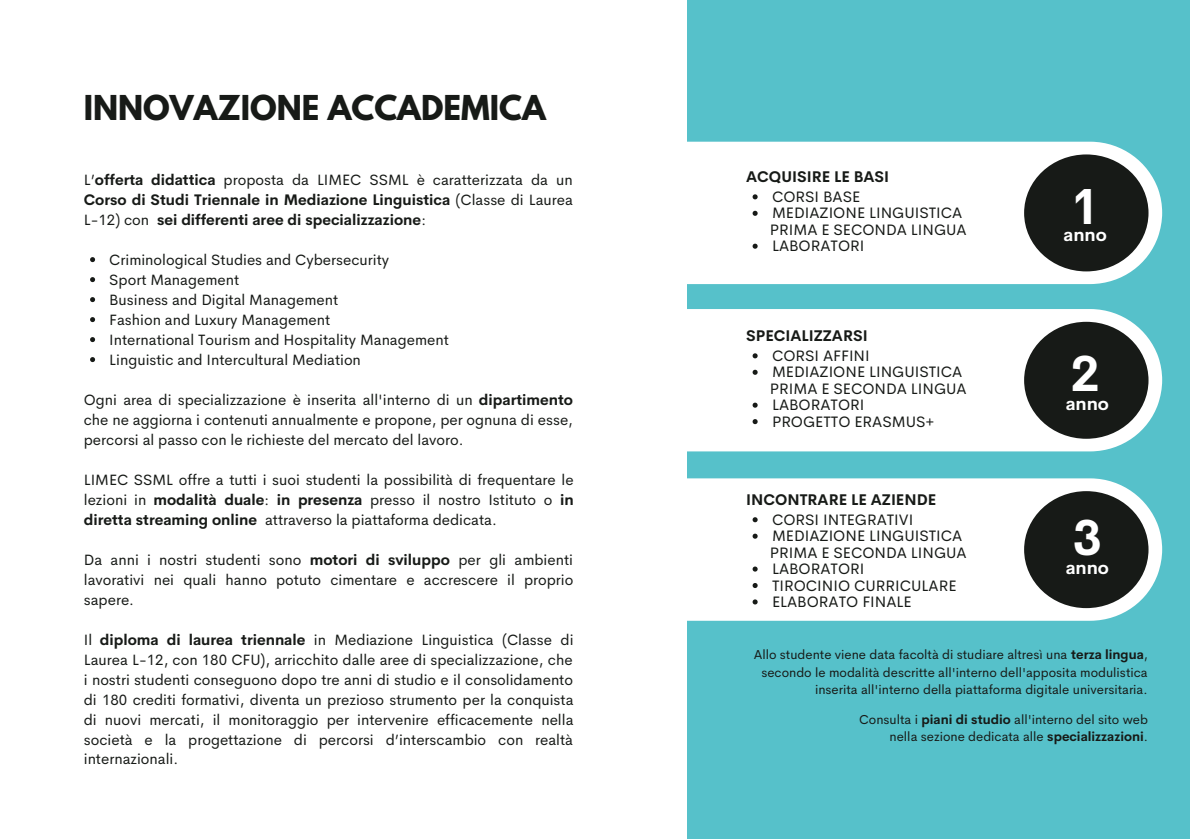
<style>
.page{position:relative;width:1190px;height:839px;background:#fff}
.page>*{position:absolute;margin:0;border:0;box-sizing:border-box;transform-origin:0 0}
.t1{font:700 49.6px "Cerebri Sans";color:#fff}
.t2{font:700 30.4px "League Spartan";color:#171a17}
.t3{font:700 18px "Cerebri Sans";color:#fff}
.t4{font:15.2px/16.4px "Cerebri Sans";color:#171a17}
.t5{font:700 15.2px "Cerebri Sans";color:#171a17}
.t6{font:15px/20px "Cerebri Sans";color:#171a17;text-align:justify}
.t7{font:700 15px/20px "Cerebri Sans";color:#171a17;text-align:justify}
.t8{font:13px/17.4px "Cerebri Sans";color:#171a17;text-align:right}
.s1{font-weight:400}
.s2{font-weight:700}
</style>
<div class="page">
<svg style="left:90px;top:257px;width:5px;height:5px"></svg>
<svg style="left:90px;top:277px;width:5px;height:5px"></svg>
<svg style="left:90px;top:297px;width:5px;height:5px"></svg>
<svg style="left:90px;top:317px;width:5px;height:5px"></svg>
<svg style="left:90px;top:337px;width:5px;height:5px"></svg>
<svg style="left:90px;top:357px;width:5px;height:5px"></svg>
<div style="left:688px;top:0;width:502px;height:838px;background:#56c1ca"></div>
<div style="left:688px;top:142px;width:474px;height:142px;background:#fff"></div>
<div style="left:1024px;top:154px;width:124px;height:117px;background:#171a17;border-radius:50%"></div>
<div style="left:687px;top:478px;width:475px;height:142px;background:#fff"></div>
<div style="left:688px;top:309px;width:474px;height:142px;background:#fff"></div>
<div style="left:1024px;top:322px;width:124px;height:117px;background:#171a17;border-radius:50%"></div>
<div style="left:1024px;top:491px;width:124px;height:117px;background:#171a17;border-radius:50%"></div>
<svg style="left:753px;top:194px;width:5px;height:5px"></svg>
<svg style="left:753px;top:211px;width:5px;height:5px"></svg>
<svg style="left:753px;top:244px;width:5px;height:5px"></svg>
<svg style="left:753px;top:353px;width:5px;height:5px"></svg>
<svg style="left:753px;top:370px;width:5px;height:5px"></svg>
<svg style="left:753px;top:402px;width:5px;height:5px"></svg>
<svg style="left:753px;top:419px;width:5px;height:5px"></svg>
<svg style="left:753px;top:517px;width:5px;height:5px"></svg>
<svg style="left:753px;top:533px;width:5px;height:5px"></svg>
<svg style="left:753px;top:566px;width:5px;height:5px"></svg>
<svg style="left:753px;top:583px;width:5px;height:5px"></svg>
<svg style="left:753px;top:599px;width:5px;height:5px"></svg>
<h2 class="t2" style="left:84px;top:93px;width:463px">INNOVAZIONE ACCADEMICA</h2>
<p class="t7" style="left:84px;top:169px;width:491px"><span class="s1">L’</span>offerta didattica <span class="s1">proposta da LIMEC SSML è caratterizzata da un </span>Corso di Studi Triennale in Mediazione Linguistica <span class="s1">(Classe di Laurea L-12) con</span> sei differenti aree di specializzazione<span class="s1">:</span></p>
<p class="t6" style="left:109px;top:249px;width:341px;text-align:left">Criminological Studies and Cybersecurity<br>Sport Management<br>Business and Digital Management<br>Fashion and Luxury Management<br>International Tourism and Hospitality Management Linguistic and Intercultural Mediation</p>
<p class="t6" style="left:84px;top:389px;width:491px">Ogni area di specializzazione è inserita all'interno di un <span class="s2">dipartimento </span>che ne aggiorna i contenuti annualmente e propone, per ognuna di esse, percorsi al passo con le richieste del mercato del lavoro.</p>
<p class="t6" style="left:84px;top:469px;width:491px">LIMEC SSML offre a tutti i suoi studenti la possibilità di frequentare le lezioni in <span class="s2">modalità duale</span>: <span class="s2">in presenza</span> presso il nostro Istituto o <span class="s2">in diretta streaming online</span> attraverso la piattaforma dedicata.</p>
<p class="t6" style="left:84px;top:549px;width:491px">Da anni i nostri studenti sono <span class="s2">motori di sviluppo</span> per gli ambienti lavorativi nei quali hanno potuto cimentare e accrescere il proprio sapere.</p>
<p class="t6" style="left:84px;top:629px;width:491px">Il <span class="s2">diploma di laurea triennale</span> in Mediazione Linguistica (Classe di Laurea L-12, con 180 CFU), arricchito dalle aree di specializzazione, che i nostri studenti conseguono dopo tre anni di studio e il consolidamento di 180 crediti formativi, diventa un prezioso strumento per la conquista di nuovi mercati, il monitoraggio per intervenire efficacemente nella società e la progettazione di percorsi d’interscambio con realtà internazionali.</p>
<p class="t5" style="left:746px;top:167px;width:144px">ACQUISIRE LE BASI</p>
<p class="t4" style="left:772px;top:188px;width:192px">CORSI BASE<br>MEDIAZIONE LINGUISTICA</p>
<p class="t4" style="left:772px;top:238px;width:94px">LABORATORI</p>
<p class="t4" style="left:770px;top:221px;width:198px">PRIMA E SECONDA LINGUA</p>
<p class="t5" style="left:746px;top:325px;width:123px">SPECIALIZZARSI</p>
<p class="t4" style="left:772px;top:347px;width:192px">CORSI AFFINI<br>MEDIAZIONE LINGUISTICA</p>
<p class="t4" style="left:772px;top:396px;width:164px">LABORATORI<br>PROGETTO ERASMUS+</p>
<p class="t4" style="left:770px;top:380px;width:198px">PRIMA E SECONDA LINGUA</p>
<p class="t5" style="left:746px;top:489px;width:192px">INCONTRARE LE AZIENDE</p>
<p class="t4" style="left:772px;top:511px;width:192px">CORSI INTEGRATIVI<br>MEDIAZIONE LINGUISTICA</p>
<p class="t4" style="left:772px;top:560px;width:186px">LABORATORI<br>TIROCINIO CURRICULARE<br>ELABORATO FINALE</p>
<p class="t4" style="left:770px;top:544px;width:198px">PRIMA E SECONDA LINGUA</p>
<h1 class="t1" style="left:1070px;top:174px;width:31px">1</h1>
<p class="t3" style="left:1063px;top:223px;width:45px">anno</p>
<h1 class="t1" style="left:1070px;top:341px;width:31px">2</h1>
<p class="t3" style="left:1066px;top:392px;width:45px">anno</p>
<h1 class="t1" style="left:1072px;top:505px;width:31px">3</h1>
<p class="t3" style="left:1066px;top:555px;width:45px">anno</p>
<p class="t8" style="left:754px;top:646px;width:396px">Allo studente viene data facoltà di studiare altresì una <span class="s2">terza lingua</span>, secondo le modalità descritte all'interno dell'apposita modulistica inserita all'interno della piattaforma digitale universitaria.</p>
<p class="t8" style="left:859px;top:710px;width:290px">Consulta i <span class="s2">piani di studio</span> all'interno del sito web nella sezione dedicata alle <span class="s2">specializzazioni</span>.</p>
</div>
